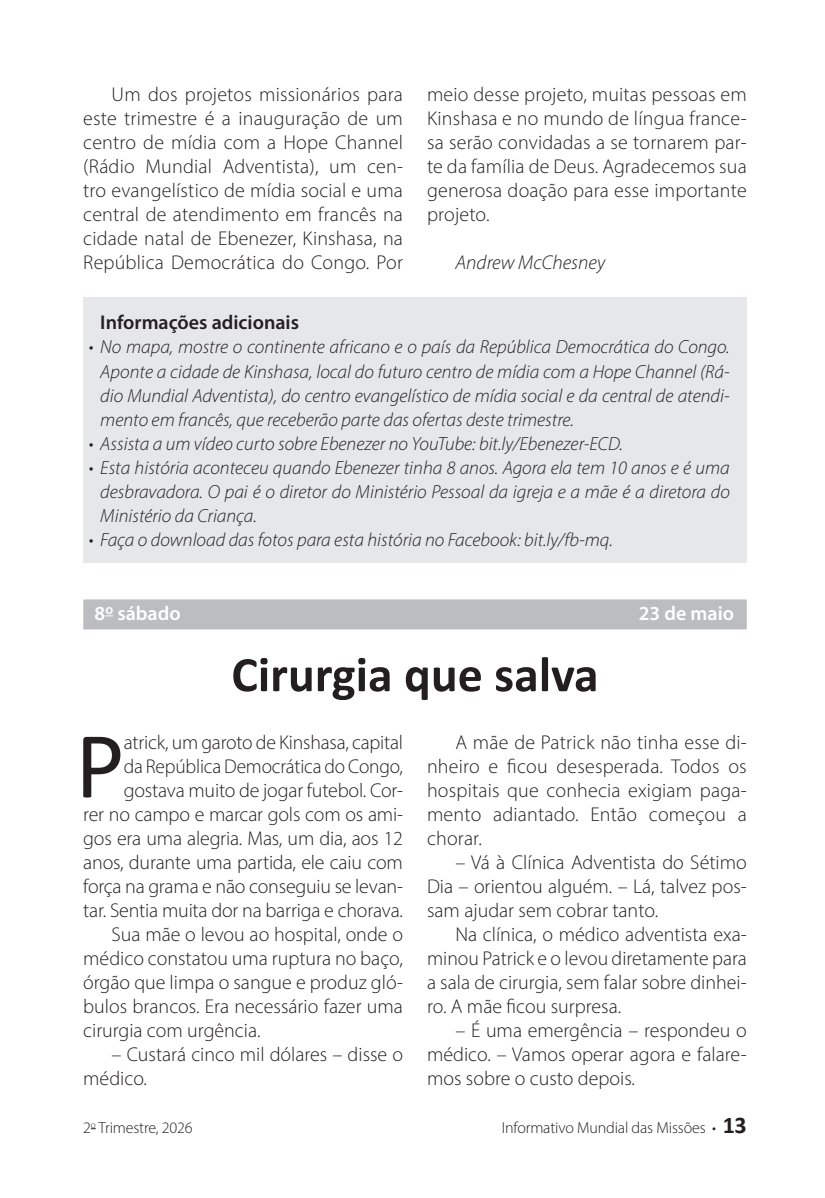
<style>
.page{position:relative;width:825px;height:1198px;background:#fff}
.page>*{position:absolute;margin:0;border:0;box-sizing:border-box;transform-origin:0 0}
.t1{font:95.6px "Calibri";color:#231f20}
.t2{font:700 50px "Calibri";color:#231f20}
.t3{font:300 20px/24px "Myriad Pro";color:#231f20;text-align:justify}
.t4{font:600 20px "Myriad Pro";color:#231f20}
.t5{font:600 20px "Myriad Pro";color:#fff}
.t6{font:italic 300 20px "Myriad Pro";color:#231f20}
.t7{font:italic 300 19px/24px "Myriad Pro";color:#231f20;text-align:justify}
.t8{font:300 16px "Myriad Pro";letter-spacing:-.01em;color:#231f20}
.s1{font-family:"Calibri";font-weight:700;font-size:24px}
</style>
<div class="page">
<div style="left:83px;top:599px;width:664px;height:30px;background:#bcbdc0"></div>
<div style="left:83px;top:297px;width:664px;height:265px;background:#e6e7e9"></div>
<p class="t3" style="left:83px;top:82px;width:321px;text-indent:28px">Um dos projetos missionários para este trimestre é a inauguração de um centro de mídia com a Hope Channel (Rádio Mundial Adventista), um cen&shy;tro evangelístico de mídia social e uma central de atendimento em francês na cidade natal de Ebenezer, Kinshasa, na República Democrática do Congo. Por</p>
<p class="t3" style="left:427px;top:82px;width:321px">meio desse projeto, muitas pessoas em Kinshasa e no mundo de língua france&shy;sa serão convidadas a se tornarem par&shy;te da família de Deus. Agradecemos sua generosa doação para esse importante projeto.</p>
<p class="t6" style="left:455px;top:251px;width:151px">Andrew McChesney</p>
<p class="t4" style="left:100px;top:310px;width:200px">Informações adicionais</p>
<p class="t7" style="left:100px;top:335px;width:631px;text-indent:-11px">• No mapa, mostre o continente africano e o país da República Democrática do Congo.<br>Aponte a cidade de Kinshasa, local do futuro centro de mídia com a Hope Channel (Rá&shy;dio Mundial Adventista), do centro evangelístico de mídia social e da central de atendi&shy;mento em francês, que receberão parte das ofertas deste trimestre.</p>
<p class="t7" style="left:89px;top:431px;width:535px">• Assista a um vídeo curto sobre Ebenezer no YouTube: bit.ly/Ebenezer-ECD.</p>
<p class="t7" style="left:100px;top:455px;width:631px;text-indent:-11px">• Esta história aconteceu quando Ebenezer tinha 8 anos. Agora ela tem 10 anos e é uma desbravadora. O pai é o diretor do Ministério Pessoal da igreja e a mãe é a diretora do Ministério da Criança.</p>
<p class="t7" style="left:89px;top:527px;width:525px">• Faça o download das fotos para esta história no Facebook: bit.ly/fb-mq.</p>
<p class="t5" style="left:95px;top:601px;width:88px">8<sup>o</sup> sábado</p>
<p class="t5" style="left:639px;top:601px;width:97px">23 de maio</p>
<h2 class="t2" style="left:231px;top:639px;width:369px">Cirurgia que salva</h2>
<h1 class="t1" style="left:75px;top:705px;width:51px">P</h1>
<p class="t3" style="left:124px;top:730px;width:281px">atrick, um garoto de Kinshasa, capital</p>
<p class="t3" style="left:427px;top:730px;width:321px;text-indent:28px">A mãe de Patrick não tinha esse di&shy;nheiro e ficou desesperada. Todos os hospitais que conhecia exigiam paga&shy;mento adiantado. Então começou a chorar.</p>
<p class="t3" style="left:427px;top:850px;width:321px;text-indent:28px">– Vá à Clínica Adventista do Sétimo Dia – orientou alguém. – Lá, talvez pos&shy;sam ajudar sem cobrar tanto.</p>
<p class="t3" style="left:427px;top:922px;width:321px;text-indent:28px">Na clínica, o médico adventista exa&shy;minou Patrick e o levou diretamente para a sala de cirurgia, sem falar sobre dinhei&shy;ro. A mãe ficou surpresa.</p>
<p class="t3" style="left:427px;top:1018px;width:321px;text-indent:28px">– É uma emergência – respondeu o médico. – Vamos operar agora e falare&shy;mos sobre o custo depois.</p>
<p class="t3" style="left:124px;top:754px;width:281px">da República Democrática do Congo,</p>
<p class="t3" style="left:124px;top:778px;width:281px">gostava muito de jogar futebol. Cor-</p>
<p class="t3" style="left:83px;top:802px;width:321px">rer no campo e marcar gols com os ami-</p>
<p class="t3" style="left:83px;top:826px;width:321px">gos era uma alegria. Mas, um dia, aos 12</p>
<p class="t3" style="left:83px;top:850px;width:321px">anos, durante uma partida, ele caiu com</p>
<p class="t3" style="left:83px;top:874px;width:321px">força na grama e não conseguiu se levan-</p>
<p class="t3" style="left:83px;top:898px;width:321px">tar. Sentia muita dor na barriga e chorava.</p>
<p class="t3" style="left:112px;top:922px;width:293px">Sua mãe o levou ao hospital, onde o</p>
<p class="t3" style="left:83px;top:946px;width:321px">médico constatou uma ruptura no baço,</p>
<p class="t3" style="left:83px;top:970px;width:321px">órgão que limpa o sangue e produz gló-</p>
<p class="t3" style="left:83px;top:994px;width:321px">bulos brancos. Era necessário fazer uma</p>
<p class="t3" style="left:83px;top:1018px;width:179px">cirurgia com urgência.</p>
<p class="t3" style="left:83px;top:1042px;width:321px;text-indent:28px">– Custará cinco mil dólares – disse o médico.</p>
<p class="t8" style="left:83px;top:1118px;width:111px">2<sup>o</sup> Trimestre, 2026</p>
<p class="t8" style="left:502px;top:1118px;width:247px">Informativo Mundial das Missões • <span class="s1">13</span></p>
</div>
